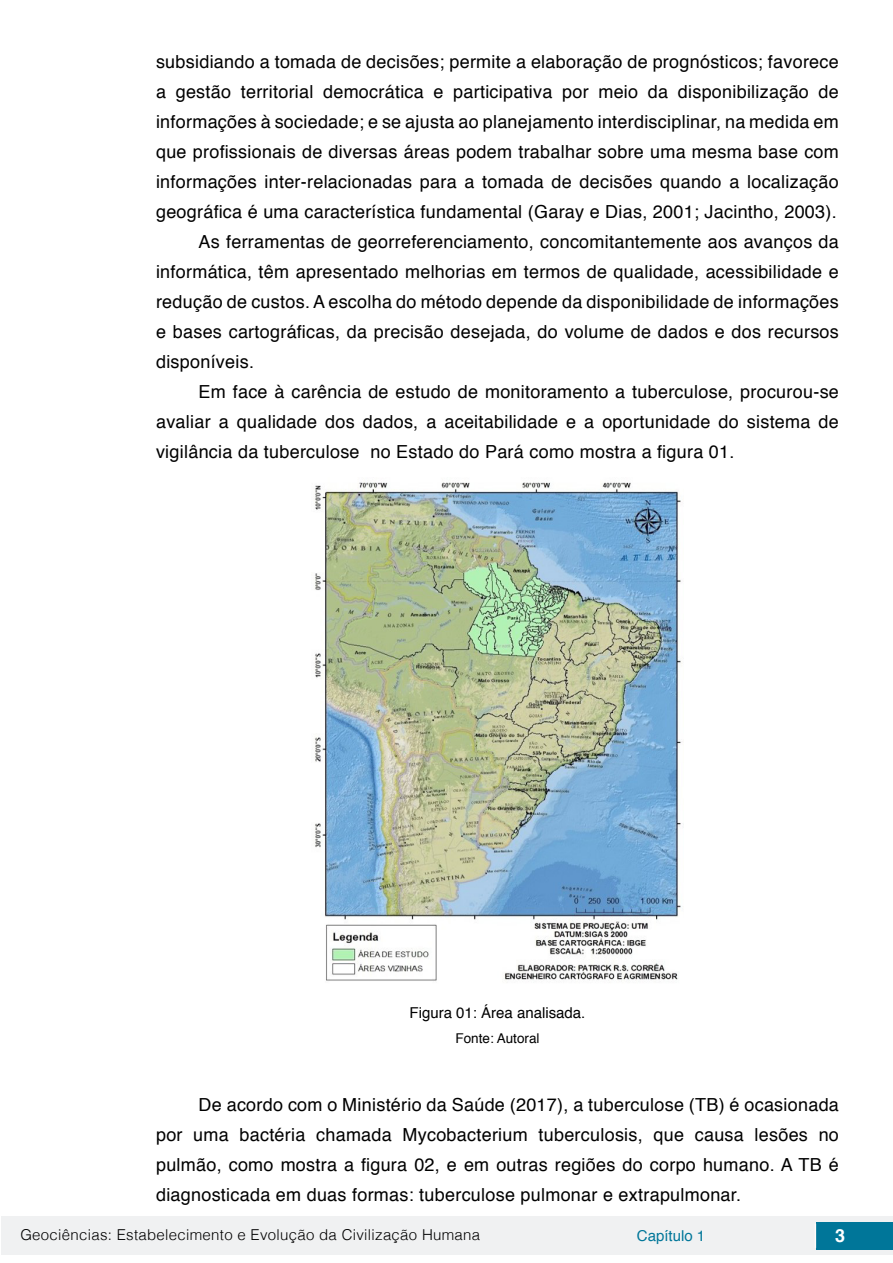
<style>
.page{position:relative;width:893px;height:1263px;background:#fff}
.page>*{position:absolute;margin:0;border:0;box-sizing:border-box;transform-origin:0 0}
.txt{font:18px/30px "Helvetica";letter-spacing:.015em;color:#000;text-align:justify}
.t1{font:700 18px "Helvetica";color:#fff}
.t2{font:300 15px "Helvetica";letter-spacing:.02em;color:#000}
.info_tab_gra_imag{font:15px "Helvetica";color:#000}
.t3{font:15px "Helvetica";color:#007699}
.fonte_tab_gra_imag{font:13.5px "Helvetica";color:#000}
</style>
<div class="page">
<div style="left:1px;top:1216px;width:891px;height:38px;background:#f0f1f2"></div>
<div style="left:816px;top:1222px;width:77px;height:27px;background:#007699"></div>
<svg style="left:815px;top:1224px;width:1px;height:24px"></svg>
<img style="left:315px;top:482px;width:369px;height:499px">
<p class="txt" style="left:156px;top:47px;width:684px">subsidiando a tomada de decisões; permite a elaboração de prognósticos; favorece a gestão territorial democrática e participativa por meio da disponibilização de informações à sociedade; e se ajusta ao planejamento interdisciplinar, na medida em que profissionais de diversas áreas podem trabalhar sobre uma mesma base com informações inter-relacionadas para a tomada de decisões quando a localização geográfica é uma característica fundamental (Garay e Dias, 2001; Jacintho, 2003).</p>
<p class="txt" style="left:156px;top:227px;width:684px;text-indent:43px">As ferramentas de georreferenciamento, concomitantemente aos avanços da informática, têm apresentado melhorias em termos de qualidade, acessibilidade e redução de custos. A escolha do método depende da disponibilidade de informações e bases cartográficas, da precisão desejada, do volume de dados e dos recursos disponíveis.</p>
<p class="txt" style="left:156px;top:377px;width:684px;text-indent:43px">Em face à carência de estudo de monitoramento a tuberculose, procurou-se avaliar a qualidade dos dados, a aceitabilidade e a oportunidade do sistema de vigilância da tuberculose no Estado do Pará como mostra a figura 01.</p>
<p class="info_tab_gra_imag" style="left:410px;top:1001px;width:177px">Figura 01: Área analisada.</p>
<p class="fonte_tab_gra_imag" style="left:455px;top:1028px;width:86px">Fonte: Autoral</p>
<p class="txt" style="left:156px;top:1091px;width:684px;text-indent:43px">De acordo com o Ministério da Saúde (2017), a tuberculose (TB) é ocasionada por uma bactéria chamada Mycobacterium tuberculosis, que causa lesões no pulmão, como mostra a figura 02, e em outras regiões do corpo humano. A TB é diagnosticada em duas formas: tuberculose pulmonar e extrapulmonar.</p>
<p class="t2" style="left:20px;top:1222px;width:461px">Geociências: Estabelecimento e Evolução da Civilização Humana</p>
<p class="t3" style="left:637px;top:1224px;width:70px">Capítulo 1</p>
<p class="t1" style="left:835px;top:1221px;width:12px">3</p>
</div>
